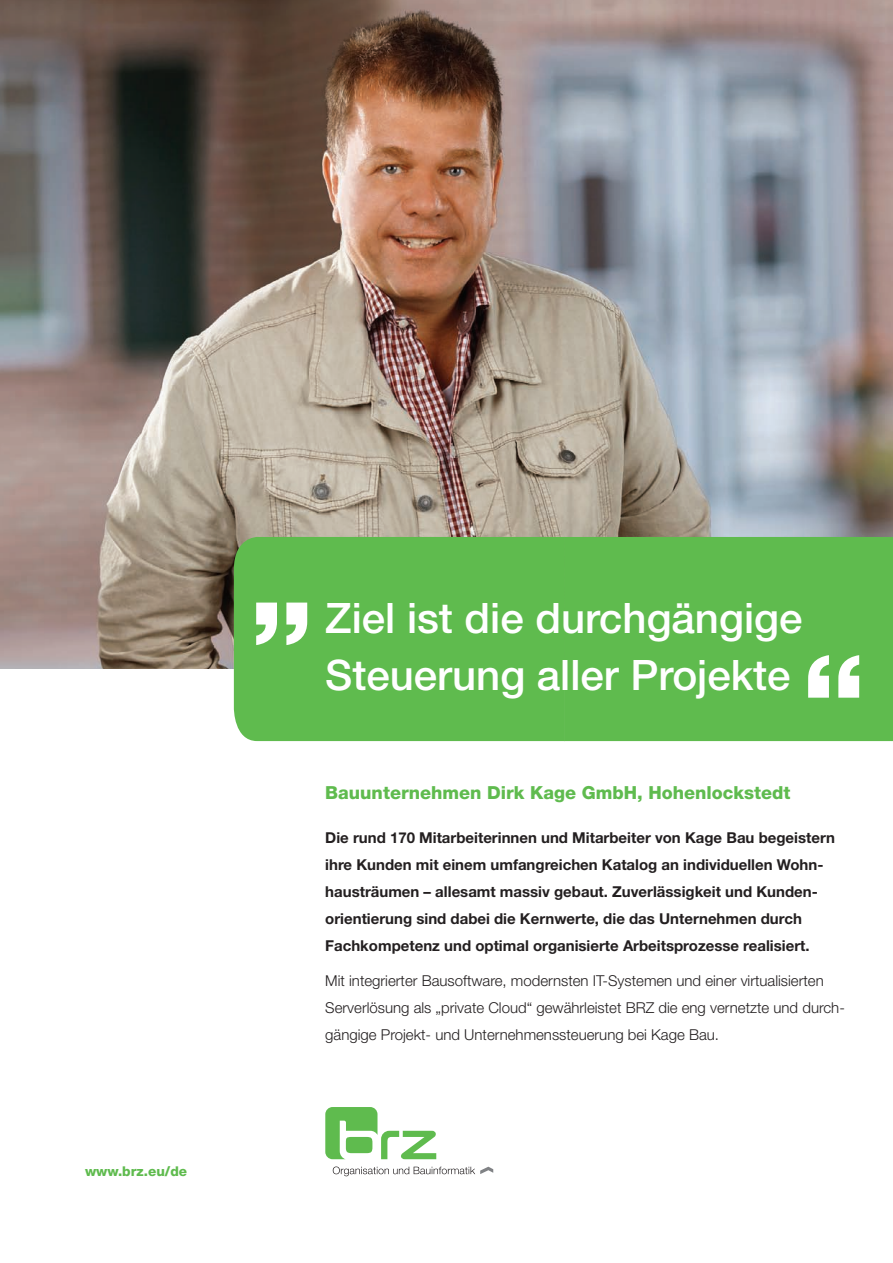
<style>
.page{position:relative;width:893px;height:1263px;background:#fff}
.page>*{position:absolute;margin:0;border:0;box-sizing:border-box;transform-origin:0 0}
.t1{font:500 42px/57px "Helvetica Neue LT Std";color:#fff}
.t2{font:800 18px "Helvetica Neue LT Std";color:#5fbb4e}
.t3{font:700 15px/27px "Helvetica Neue LT Std";color:#231f20}
.t4{font:300 15px/27px "Helvetica Neue LT Std";color:#231f20}
.t5{font:800 13.5px "Helvetica Neue LT Std";color:#5fbb4e}
</style>
<div class="page">
<svg style="left:325px;top:1107px;width:112px;height:52px"></svg>
<svg style="left:333px;top:1166px;width:160px;height:10px"></svg>
<img style="left:0;top:0;width:893px;height:669px">
<div style="left:234px;top:537px;width:330px;height:204px;background:#5fbb4e"></div>
<div style="left:564px;top:537px;width:329px;height:204px;background:#5fbb4e"></div>
<svg style="left:808px;top:655px;width:51px;height:43px"></svg>
<svg style="left:256px;top:603px;width:51px;height:42px"></svg>
<p class="t5" style="left:85px;top:1163px;width:104px">www.brz.eu/de</p>
<h1 class="t1" style="left:325px;top:589px;width:479px">Ziel ist die durchgängige<br>Steuerung aller Projekte</h1>
<p class="t2" style="left:325px;top:782px;width:467px">Bauunternehmen Dirk Kage GmbH, Hohenlockstedt</p>
<p class="t3" style="left:325px;top:824px;width:511px">Die rund 170 Mitarbeiterinnen und Mitarbeiter von Kage Bau begeistern ihre Kunden mit einem umfangreichen Katalog an individuellen Wohn&shy;hausträumen – allesamt massiv gebaut. Zuverlässigkeit und Kunden&shy;orientierung sind dabei die Kernwerte, die das Unternehmen durch Fachkompetenz und optimal organisierte Arbeitsprozesse realisiert.</p>
<p class="t4" style="left:325px;top:967px;width:521px">Mit integrierter Bausoftware, modernsten IT-Systemen und einer virtualisierten<br>Serverlösung als „private Cloud“ gewährleistet BRZ die eng vernetzte und durch&shy;gängige Projekt- und Unternehmenssteuerung bei Kage Bau.</p>
</div>
